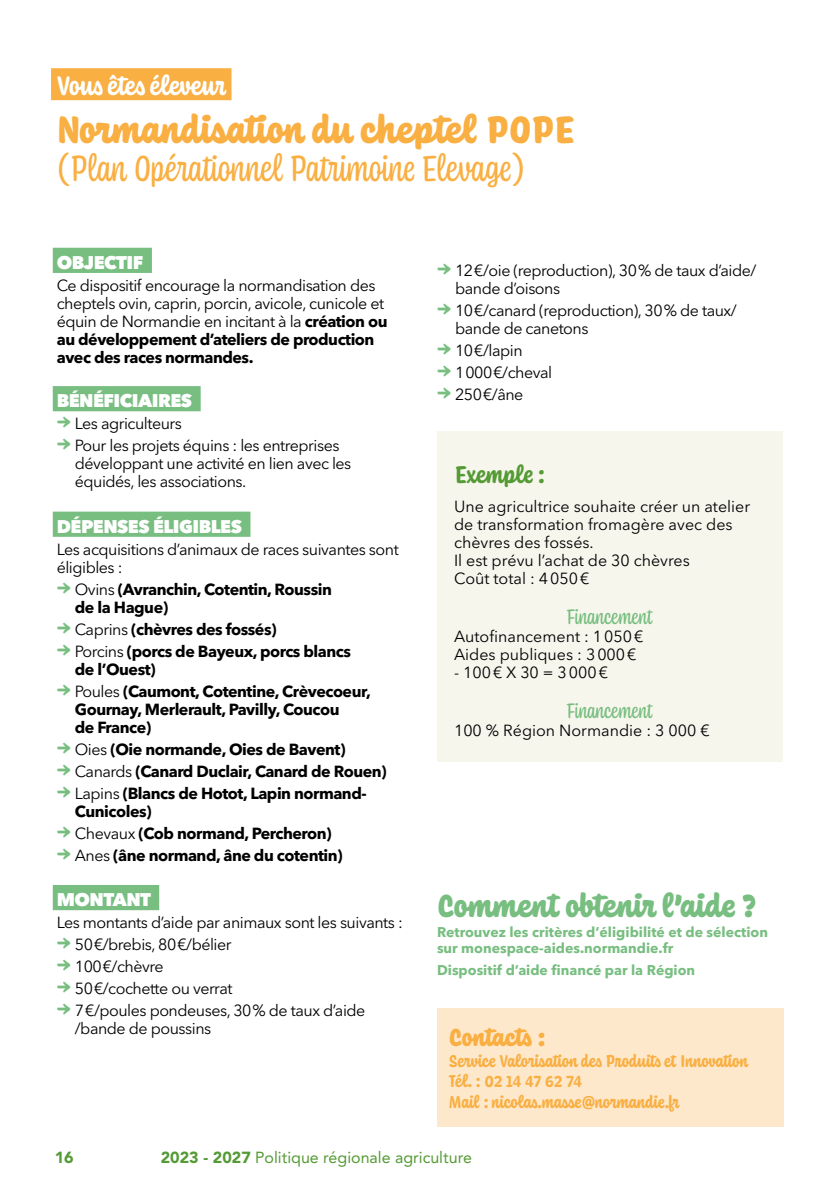
<style>
.page{position:relative;width:840px;height:1191px;background:#fff}
.page>*{position:absolute;margin:0;border:0;box-sizing:border-box;transform-origin:0 0}
.t1{font:900 40px "Coniferous";color:#f9af42}
.t2{font:38px "Coniferous";letter-spacing:.01em;color:#f9af42}
.t3{font:900 33.6px "Coniferous";letter-spacing:.03em;color:#77be80}
.t4{font:700 28px "Coniferous";letter-spacing:.015em;color:#fff}
.t5{font:900 26px "Coniferous";color:#f9af42}
.t6{font:700 25.4px "Coniferous";letter-spacing:.015em;color:#559b35}
.t7{font:22px "Coniferous";letter-spacing:.01em;color:#77be80}
.t8{font:800 18.2px "Avenir Next Cyr";letter-spacing:-.03em;color:#fff}
.t9{font:700 18px/20.8px "Coniferous";letter-spacing:.015em;color:#f9af42}
.t10{font:16px/18px "Avenir Next Cyr";letter-spacing:-.03em;color:#000}
.t11{font:700 16px/18px "Avenir Next Cyr";letter-spacing:-.03em;color:#000}
.t12{font:16px/18px "Avenir Next Cyr";color:#000}
.t13{font:16px "Avenir LT Std";color:#559b35}
.t14{font:900 16px "Avenir LT Std";color:#559b35}
.t15{font:700 14px/16px "Avenir Next Cyr";color:#77be80}
.s1{font-weight:700}
.s2{font-family:"Coniferous";font-weight:700;font-size:28px;color:#77be80}
.s3{font-family:"Coniferous";font-size:28px;color:#77be80}
.s4{font-weight:400}
.s5{font-weight:900}
</style>
<div class="page">
<div style="left:51px;top:68px;width:180px;height:32px;background:#f9af42"></div>
<div style="left:53px;top:248px;width:99px;height:25px;background:#77be80"></div>
<div style="left:53px;top:386px;width:147px;height:25px;background:#77be80"></div>
<div style="left:53px;top:511px;width:197px;height:26px;background:#77be80"></div>
<div style="left:53px;top:885px;width:106px;height:25px;background:#77be80"></div>
<div style="left:437px;top:431px;width:344px;height:330px;background:#f7f5ec"></div>
<div style="left:437px;top:1008px;width:345px;height:118px;background:#fee8cb"></div>
<h3 class="t4" style="left:57px;top:66px;width:172px">Vous êtes éleveur</h3>
<h1 class="t1" style="left:57px;top:102px;width:519px">Normandisation du cheptel POPE</h1>
<h2 class="t2" style="left:57px;top:142px;width:469px">(Plan Opérationnel Patrimoine Elevage)</h2>
<p class="t8" style="left:57px;top:251px;width:88px">OBJECTIF</p>
<p class="t10" style="left:57px;top:276px;width:332px">Ce dispositif encourage la normandisation des cheptels ovin, caprin, porcin, avicole, cunicole et équin de Normandie en incitant à la <span class="s1">création ou au développement d’ateliers de production avec des races normandes.</span></p>
<p class="t8" style="left:57px;top:390px;width:137px">BÉNÉFICIAIRES</p>
<p class="t10" style="left:57px;top:415px;width:127px"><span class="s2">→</span> Les agriculteurs</p>
<p class="t10" style="left:75px;top:437px;width:278px;text-indent:-18px"><span class="s2">→</span> Pour les projets équins : les entreprises développant une activité en lien avec les équidés, les associations.</p>
<p class="t8" style="left:57px;top:515px;width:187px">DÉPENSES ÉLIGIBLES</p>
<p class="t10" style="left:57px;top:540px;width:343px">Les acquisitions d’animaux de races suivantes sont éligibles :</p>
<p class="t11" style="left:75px;top:580px;width:258px;text-indent:-18px"><span class="s3">→</span> <span class="s4">Ovins</span> (Avranchin, Cotentin, Roussin de la Hague)</p>
<p class="t11" style="left:57px;top:620px;width:221px"><span class="s3">→</span> <span class="s4">Caprins</span> (chèvres des fossés)</p>
<p class="t11" style="left:75px;top:642px;width:277px;text-indent:-18px"><span class="s3">→</span> <span class="s4">Porcins</span> (porcs de Bayeux, porcs blancs de l’Ouest)</p>
<p class="t11" style="left:75px;top:682px;width:297px;text-indent:-18px"><span class="s3">→</span> <span class="s4">Poules</span> (Caumont, Cotentine, Crèvecoeur,<br>Gournay, Merlerault, Pavilly, Coucou<br>de France)</p>
<p class="t11" style="left:57px;top:740px;width:290px"><span class="s3">→</span> <span class="s4">Oies</span> (Oie normande, Oies de Bavent)</p>
<p class="t11" style="left:57px;top:762px;width:331px"><span class="s3">→</span> <span class="s4">Canards</span> (Canard Duclair, Canard de Rouen)</p>
<p class="t11" style="left:75px;top:784px;width:293px;text-indent:-18px"><span class="s3">→</span> <span class="s4">Lapins</span> (Blancs de Hotot, Lapin normand-<br>Cunicoles)</p>
<p class="t11" style="left:57px;top:824px;width:276px"><span class="s3">→</span> <span class="s4">Chevaux</span> (Cob normand, Percheron)</p>
<p class="t11" style="left:57px;top:846px;width:287px"><span class="s3">→</span> <span class="s4">Anes</span> (âne normand, âne du cotentin)</p>
<p class="t8" style="left:57px;top:888px;width:96px">MONTANT</p>
<p class="t10" style="left:57px;top:913px;width:347px">Les montants d’aide par animaux sont les suivants :</p>
<p class="t10" style="left:57px;top:935px;width:176px"><span class="s2">→</span> 50€/brebis, 80€/bélier</p>
<p class="t10" style="left:57px;top:957px;width:108px"><span class="s2">→</span> 100€/chèvre</p>
<p class="t10" style="left:57px;top:979px;width:177px"><span class="s2">→</span> 50€/cochette ou verrat</p>
<p class="t10" style="left:75px;top:1001px;width:292px;text-indent:-18px"><span class="s2">→</span> 7€/poules pondeuses, 30% de taux d’aide /bande de poussins</p>
<p class="t10" style="left:455px;top:262px;width:302px;text-indent:-18px"><span class="s2">→</span> 12€/oie (reproduction), 30% de taux d’aide/ bande d’oisons</p>
<p class="t10" style="left:455px;top:302px;width:283px;text-indent:-18px"><span class="s2">→</span> 10€/canard (reproduction), 30% de taux/ bande de canetons</p>
<p class="t10" style="left:437px;top:341px;width:87px"><span class="s2">→</span> 10€/lapin</p>
<p class="t10" style="left:437px;top:363px;width:117px"><span class="s2">→</span> 1000€/cheval</p>
<p class="t10" style="left:437px;top:385px;width:88px"><span class="s2">→</span> 250€/âne</p>
<h3 class="t6" style="left:454px;top:457px;width:91px">Exemple :</h3>
<p class="t12" style="left:454px;top:497px;width:297px">Une agricultrice souhaite créer un atelier de transformation fromagère avec des chèvres des fossés.<br>Il est prévu l’achat de 30 chèvres<br>Coût total : 4050€</p>
<h3 class="t7" style="left:566px;top:601px;width:87px">Financement</h3>
<p class="t12" style="left:454px;top:627px;width:191px">Autofinancement : 1050€<br>Aides publiques : 3000€</p>
<p class="t12" style="left:454px;top:663px;width:155px">- 100€ X 30 = 3000€</p>
<h3 class="t7" style="left:566px;top:696px;width:87px">Financement</h3>
<p class="t12" style="left:454px;top:722px;width:257px">100 % Région Normandie : 3 000 €</p>
<h3 class="t3" style="left:437px;top:882px;width:321px">Comment obtenir l’aide ?</h3>
<p class="t15" style="left:437px;top:924px;width:332px">Retrouvez les critères d’éligibilité et de sélection sur monespace-aides.normandie.fr</p>
<p class="t15" style="left:437px;top:961px;width:259px">Dispositif d’aide financé par la Région</p>
<h3 class="t5" style="left:448px;top:1019px;width:98px">Contacts :</h3>
<p class="t9" style="left:448px;top:1049px;width:300px">Service Valorisation des Produits et Innovation<br>Tél. : 02 14 47 62 74<br>Mail : nicolas.masse@normandie.fr</p>
<p class="t14" style="left:55px;top:1147px;width:20px">16</p>
<p class="t13" style="left:161px;top:1147px;width:312px"><span class="s5">2023 - 2027</span> Politique régionale agriculture</p>
</div>
